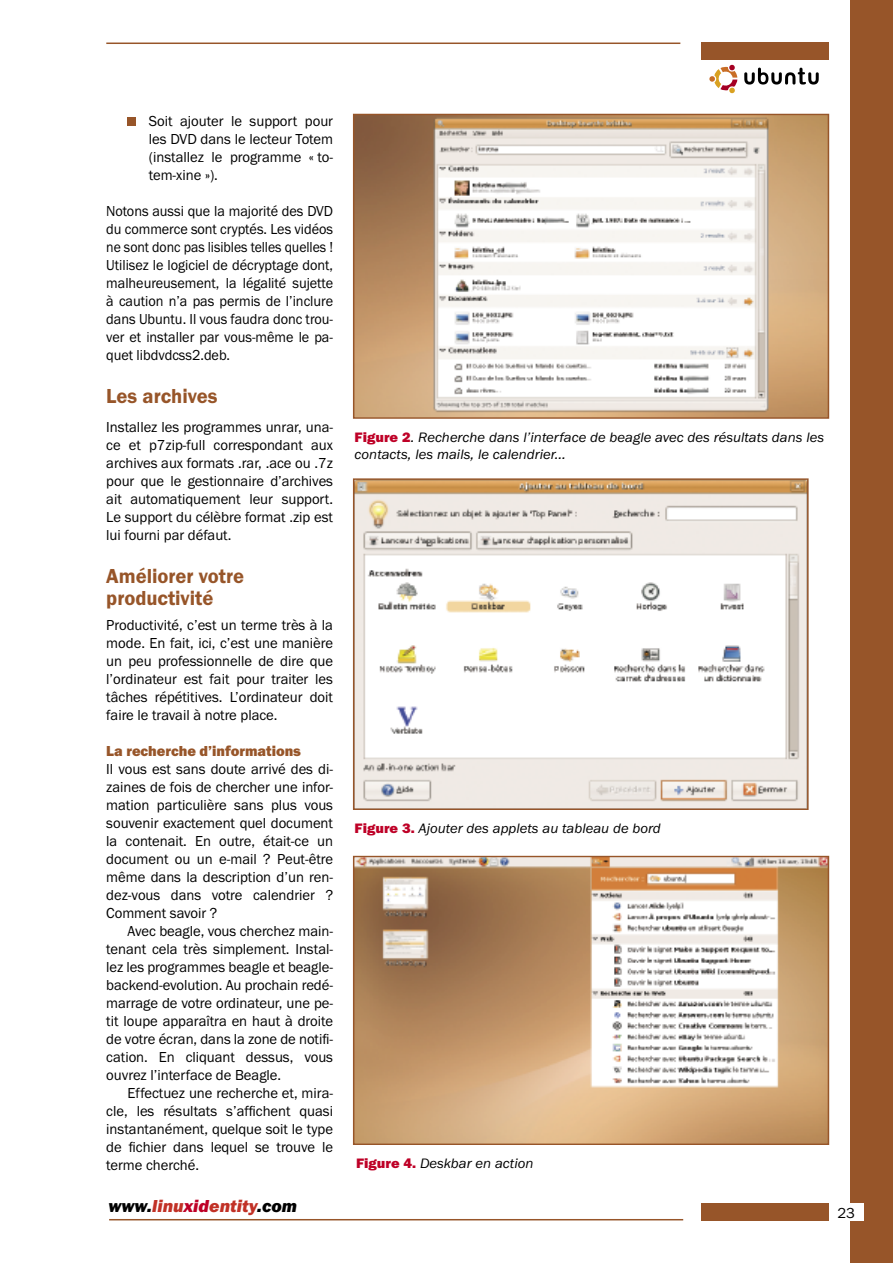
<style>
.page{position:relative;width:893px;height:1263px;background:#fff}
.page>*{position:absolute;margin:0;border:0;box-sizing:border-box;transform-origin:0 0}
.tytulik{font:21px/22.5px "Franklin Got URWTCE Dem";color:#975529}
.t1{font:18px "Franklin Got URWTCE Hea Ita";color:#c13126}
.punkty{font:15px/18px "Franklin Got URWTCE Boo";color:#000;text-align:justify}
.punkty-2{font:15px/18px "Franklin Got URWTCE Boo";color:#000;text-align:justify;scale:.95 1}
.t2{font:15px "Franklin Got URWTCE Hea";color:#975529}
.podpisy{font:14.1px/17px "Franklin Got URWTCE Boo Ita";color:#000;scale:1.04 1}
.s1{font-family:"Franklin Got URWTCE Hea";color:#be0027}
.s2{color:#000}
.s3{color:#be0027}
</style>
<div class="page">
<div style="left:702px;top:43px;width:127px;height:17px;background:#975529"></div>
<hr style="left:106px;top:43px;width:574px;height:1px;background:#975529">
<div style="left:850px;top:0;width:43px;height:1263px;background:#975529"></div>
<div style="left:702px;top:1203px;width:127px;height:17px;background:#975529"></div>
<hr style="left:109px;top:1219px;width:574px;height:1px;background:#975529">
<div style="left:829px;top:1203px;width:34px;height:17px;background:#fff"></div>
<svg style="left:744px;top:68px;width:75px;height:17px"></svg>
<svg style="left:709px;top:65px;width:28px;height:28px"></svg>
<div style="left:128px;top:117px;width:8px;height:9px;background:#975529"></div>
<img style="left:355px;top:116px;width:472px;height:301px">
<div style="left:353px;top:114px;width:476px;height:305px;border:1px solid #975529"></div>
<img style="left:355px;top:480px;width:452px;height:328px">
<div style="left:353px;top:478px;width:456px;height:332px;border:1px solid #975529"></div>
<img style="left:355px;top:858px;width:472px;height:285px">
<div style="left:353px;top:856px;width:476px;height:289px;border:1px solid #975529"></div>
<p class="punkty" style="left:149px;top:112px;width:186px">Soit ajouter le support pour les DVD dans le lecteur Totem (installez le programme « to&shy;tem-xine »).</p>
<p class="punkty-2" style="left:106px;top:202px;width:240px">Notons aussi que la majorité des DVD du commerce sont cryptés. Les vidéos ne sont donc pas lisibles telles quelles !<br>Utilisez le logiciel de décryptage dont, malheureusement, la légalité sujette à caution n’a pas permis de l’inclure dans Ubuntu. Il vous faudra donc trou&shy;ver et installer par vous-même le pa&shy;quet libdvdcss2.deb.</p>
<p class="tytulik" style="left:106px;top:385px;width:113px">Les archives</p>
<p class="punkty" style="left:106px;top:418px;width:228px">Installez les programmes unrar, una&shy;ce et p7zip-full correspondant aux archives aux formats .rar, .ace ou .7z pour que le gestionnaire d’archives ait automatiquement leur support.<br>Le support du célèbre format .zip est lui fourni par défaut.</p>
<p class="tytulik" style="left:106px;top:565px;width:139px">Améliorer votre productivité</p>
<p class="punkty" style="left:106px;top:616px;width:228px">Productivité, c’est un terme très à la mode. En fait, ici, c’est une manière un peu professionnelle de dire que l’ordinateur est fait pour traiter les tâches répétitives. L’ordinateur doit faire le travail à notre place.</p>
<p class="t2" style="left:106px;top:742px;width:196px">La recherche d’informations</p>
<p class="punkty" style="left:106px;top:760px;width:228px">Il vous est sans doute arrivé des di&shy;zaines de fois de chercher une infor&shy;mation particulière sans plus vous souvenir exactement quel document la contenait. En outre, était-ce un document ou un e-mail ? Peut-être même dans la description d’un ren&shy;dez-vous dans votre calendrier ?<br>Comment savoir ?</p>
<p class="punkty" style="left:106px;top:922px;width:228px;text-indent:21px">Avec beagle, vous cherchez main&shy;tenant cela très simplement. Instal&shy;lez les programmes beagle et beagle&shy;backend-evolution. Au prochain redé&shy;marrage de votre ordinateur, une pe&shy;tit loupe apparaîtra en haut à droite de votre écran, dans la zone de notifi&shy;cation. En cliquant dessus, vous ouvrez l’interface de Beagle.</p>
<p class="punkty" style="left:106px;top:1084px;width:228px;text-indent:21px">Effectuez une recherche et, mira&shy;cle, les résultats s’affichent quasi instantanément, quelque soit le type de fichier dans lequel se trouve le terme cherché.</p>
<p class="podpisy" style="left:355px;top:429px;width:453px"><span class="s1">Figure 2</span>. Recherche dans l’interface de beagle avec des résultats dans les contacts, les mails, le calendrier...</p>
<p class="podpisy" style="left:355px;top:820px;width:296px"><span class="s1">Figure 3.</span> Ajouter des applets au tableau de bord</p>
<p class="podpisy" style="left:356px;top:1155px;width:172px"><span class="s1">Figure 4.</span> Deskbar en action</p>
<p class="t1" style="left:108px;top:1195px;width:190px"><span class="s2">www.</span>linu<span class="s3">xid</span>entity<span class="s2">.com</span></p>
<p class="punkty" style="left:837px;top:1204px;width:19px">23</p>
</div>
